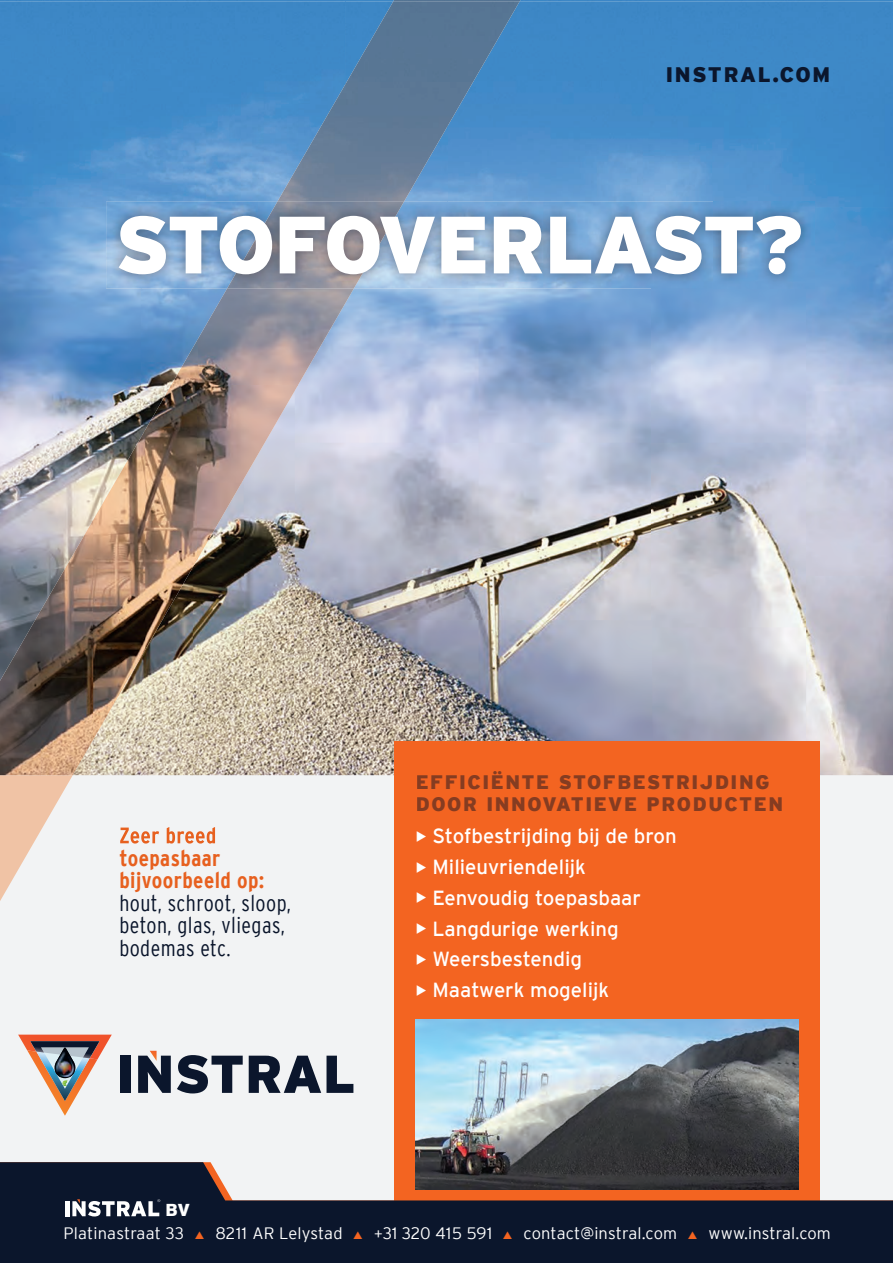
<style>
.page{position:relative;width:893px;height:1263px;background:#fff}
.page>*{position:absolute;margin:0;border:0;box-sizing:border-box;transform-origin:0 0}
.t1{font:900 81px "Interstate";letter-spacing:-.045em;color:#fff}
.t2{font:300 condensed 22.5px/22.5px "Interstate";letter-spacing:.02em;color:#09142a}
.t3{font:900 21px "Interstate";letter-spacing:.08em;color:#0b162c}
.t4{font:20.4px "Interstate";color:#fff}
.t5{font:900 19.5px/22.5px "Interstate";letter-spacing:.08em;color:#853c21}
.t6{font:900 17.25px "Interstate";color:#fff}
.t7{font:300 16.5px "Interstate";letter-spacing:.01em;color:#fff}
.s1{font-weight:700;color:#e7601f}
.s2{font-size:15px}
</style>
<div class="page">
<div style="left:0;top:1px;width:893px;height:1262px;background:#f2f3f4"></div>
<img style="left:2px;top:0;width:890px;height:1px">
<img style="left:0;top:1px;width:277px;height:206px">
<img style="left:520px;top:1px;width:373px;height:206px">
<img style="left:0;top:207px;width:141px;height:362px">
<img style="left:805px;top:207px;width:88px;height:568px">
<img style="left:141px;top:288px;width:56px;height:74px">
<img style="left:295px;top:288px;width:356px;height:487px">
<img style="left:651px;top:288px;width:154px;height:453px">
<img style="left:141px;top:362px;width:3px;height:68px">
<img style="left:244px;top:483px;width:51px;height:292px">
<img style="left:193px;top:483px;width:51px;height:292px">
<img style="left:142px;top:651px;width:51px;height:124px">
<img style="left:0;top:569px;width:40px;height:42px">
<img style="left:93px;top:741px;width:49px;height:34px">
<div style="left:394px;top:741px;width:426px;height:468px;background:#f36421"></div>
<svg style="left:0;top:1162px;width:893px;height:101px;fill:#0b162c"></svg>
<div style="left:120px;top:1056px;width:10px;height:37px;background:#0b162c"></div>
<svg style="left:177px;top:1055px;width:66px;height:38px"></svg>
<svg style="left:249px;top:1056px;width:72px;height:37px"></svg>
<svg style="left:327px;top:1056px;width:26px;height:37px"></svg>
<svg style="left:138px;top:1051px;width:33px;height:42px"></svg>
<img style="left:18px;top:1034px;width:94px;height:82px">
<img style="left:416px;top:1020px;width:382px;height:170px">
<img style="left:393px;top:0;width:127px;height:1px">
<img style="left:277px;top:1px;width:243px;height:201px">
<svg style="left:0;top:775px;width:73px;height:126px"></svg>
<img style="left:197px;top:288px;width:157px;height:98px">
<img style="left:144px;top:339px;width:54px;height:312px">
<img style="left:92px;top:430px;width:53px;height:311px">
<img style="left:197px;top:385px;width:101px;height:98px">
<img style="left:40px;top:520px;width:53px;height:255px">
<img style="left:197px;top:483px;width:45px;height:77px">
<img style="left:0;top:611px;width:41px;height:164px">
<img style="left:106px;top:202px;width:121px;height:86px">
<img style="left:404px;top:202px;width:411px;height:86px">
<img style="left:227px;top:202px;width:177px;height:86px">
<hr style="left:65px;top:1201px;width:4px;height:15px;background:#fff">
<svg style="left:72px;top:1199px;width:88px;height:17px"></svg>
<svg style="left:120px;top:827px;width:96px;height:16px"></svg>
<svg style="left:195px;top:1231px;width:9px;height:8px"></svg>
<svg style="left:354px;top:1231px;width:8px;height:8px"></svg>
<svg style="left:503px;top:1231px;width:9px;height:8px"></svg>
<svg style="left:688px;top:1231px;width:9px;height:8px"></svg>
<p class="t3" style="left:666px;top:62px;width:166px">INSTRAL.COM</p>
<p class="t1" style="left:115px;top:199px;width:690px">STOFOVERLAST?</p>
<p class="t2" style="left:119px;top:846px;width:173px"><span class="s1">toepasbaar bijvoorbeeld op: </span>hout, schroot, sloop, beton, glas, vliegas, bodemas etc.</p>
<p class="t5" style="left:416px;top:770px;width:369px">EFFICIËNTE STOFBESTRIJDING<br>DOOR INNOVATIEVE PRODUCTEN</p>
<p class="t4" style="left:416px;top:825px;width:263px">◆ Stofbestrijding bij de bron</p>
<p class="t4" style="left:416px;top:855px;width:172px">◆ Milieuvriendelijk</p>
<p class="t4" style="left:416px;top:886px;width:227px">◆ Eenvoudig toepasbaar</p>
<p class="t4" style="left:416px;top:917px;width:204px">◆ Langdurige werking</p>
<p class="t4" style="left:416px;top:948px;width:168px">◆ Weersbestendig</p>
<p class="t4" style="left:416px;top:978px;width:195px">◆ Maatwerk mogelijk</p>
<p class="t6" style="left:165px;top:1200px;width:26px">BV</p>
<p class="t7" style="left:63px;top:1224px;width:122px">Platinastraat 33</p>
<p class="t7" style="left:215px;top:1224px;width:129px">8211 AR Lelystad</p>
<p class="t7" style="left:374px;top:1224px;width:120px"><span class="s2">+</span>31 320 415 591</p>
<p class="t7" style="left:524px;top:1224px;width:155px">contact@instral.com</p>
<p class="t7" style="left:709px;top:1224px;width:124px">www.instral.com</p>
</div>
